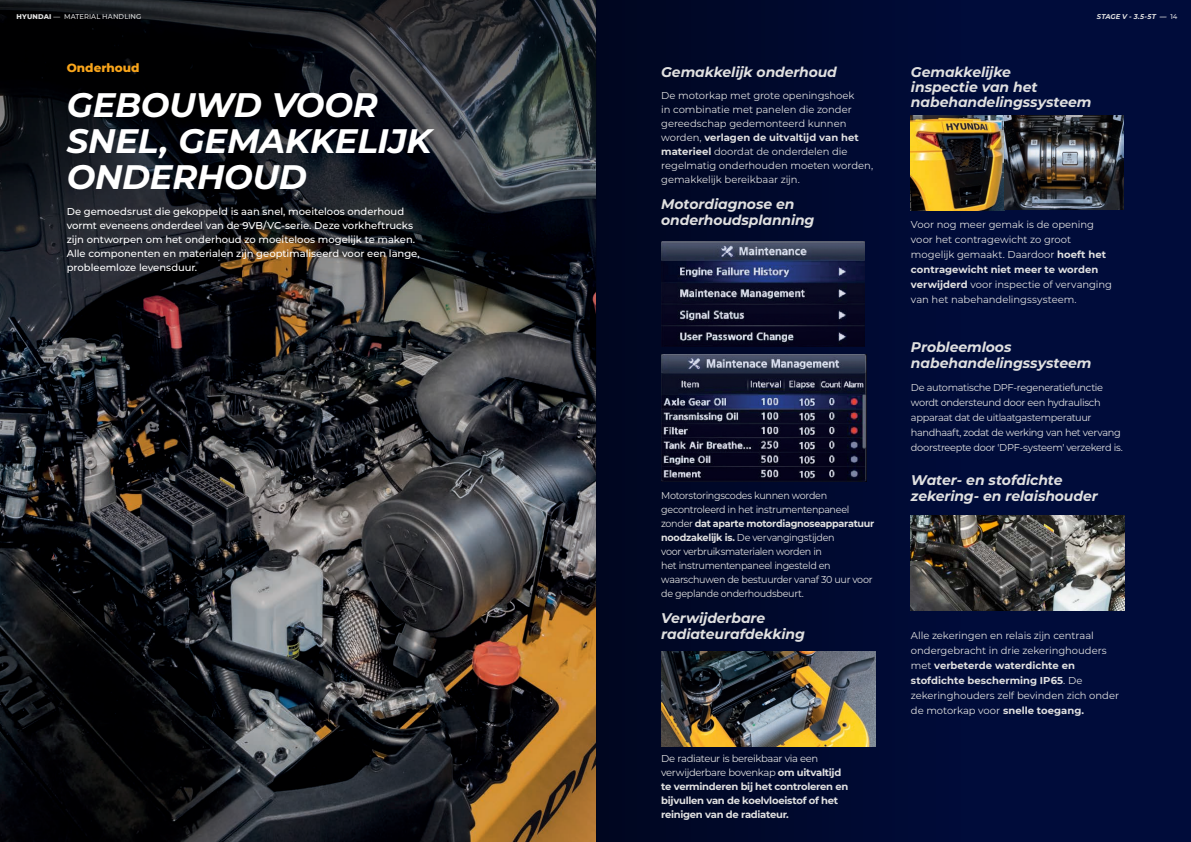
<style>
.page{position:relative;width:1191px;height:842px;background:#fff}
.page>*{position:absolute;margin:0;border:0;box-sizing:border-box;transform-origin:0 0}
.t1{font:italic 700 34px/36px "Montserrat";letter-spacing:-.01em;color:#fff}
.t2{font:italic 700 14px/16px "Montserrat";letter-spacing:-.005em;color:#e0e0e0}
.t3{font:800 12px "Montserrat";color:#f9a51b}
.t4{font:10px/15px "Montserrat";letter-spacing:-.02em;color:#e0e0e0}
.t5{font:10px/14px "Montserrat";letter-spacing:-.02em;color:#e0e0e0;scale:.96 1}
.t6{font:500 10px/14px "Montserrat";color:#fff}
.t7{font:700 10px/14px "Montserrat";letter-spacing:-.03em;color:#e0e0e0}
.본문{font:500 7px "Montserrat";letter-spacing:.015em;color:#e0e0e0}
.본문-2{font:italic 700 7px "Montserrat";letter-spacing:.02em;color:#e0e0e0}
.s1{font-weight:800}
.s2{font-weight:500;font-style:normal}
.s3{font-weight:700}
.s4{font-weight:400}
</style>
<div class="page">
<div style="left:1026px;top:0;width:165px;height:842px;background:#000c3a"></div>
<div style="left:595px;top:0;width:431px;height:842px;background:linear-gradient(to right,#000620,#000d3d)"></div>
<img style="left:0;top:421px;width:595px;height:421px">
<img style="left:661px;top:242px;width:204px;height:105px">
<img style="left:661px;top:354px;width:205px;height:128px">
<img style="left:911px;top:515px;width:213px;height:96px">
<svg style="left:0;top:0;width:595px;height:421px;background:#202226"></svg>
<img style="left:662px;top:651px;width:213px;height:96px">
<img style="left:911px;top:115px;width:212px;height:96px">
<p class="본문" style="left:16px;top:11px;width:127px"><span class="s1">HYUNDAI</span> — MATERIAL HANDLING</p>
<p class="본문-2" style="left:1097px;top:11px;width:82px">STAGE V - 3.5-5T — <span class="s2">14</span></p>
<p class="t3" style="left:67px;top:58px;width:74px">Onderhoud</p>
<p class="t1" style="left:67px;top:85px;width:366px">GEBOUWD VOOR<br>SNEL, GEMAKKELIJK<br>ONDERHOUD</p>
<p class="t6" style="left:67px;top:204px;width:354px">De gemoedsrust die gekoppeld is aan snel, moeiteloos onderhoud vormt eveneens onderdeel van de 9VB/VC-serie. Deze vorkheftrucks zijn ontworpen om het onderhoud zo moeiteloos mogelijk te maken.<br>Alle componenten en materialen zijn geoptimaliseerd voor een lange, probleemloze levensduur.</p>
<p class="t2" style="left:661px;top:63px;width:177px">Gemakkelijk onderhoud</p>
<p class="t4" style="left:661px;top:88px;width:213px;line-height:14px">De motorkap met grote openingshoek<br>in combinatie met panelen die zonder gereedschap gedemonteerd kunnen worden, <span class="s3">verlagen de uitvaltijd van het materieel</span> doordat de onderdelen die regelmatig onderhouden moeten worden, gemakkelijk bereikbaar zijn.</p>
<p class="t2" style="left:661px;top:195px;width:155px">Motordiagnose en onderhoudsplanning</p>
<p class="t5" style="left:661px;top:488px;width:223px">Motorstoringscodes kunnen worden gecontroleerd in het instrumentenpaneel zonder <span class="s3">dat aparte motordiagnoseapparatuur noodzakelijk is.</span> De vervangingstijden<br>voor verbruiksmaterialen worden in<br>het instrumentenpaneel ingesteld en waarschuwen de bestuurder vanaf 30 uur voor de geplande onderhoudsbeurt.</p>
<p class="t2" style="left:661px;top:609px;width:145px">Verwijderbare radiateurafdekking</p>
<p class="t7" style="left:661px;top:751px;width:189px"><span class="s4">De radiateur is bereikbaar via een verwijderbare bovenkap</span> om uitvaltijd te verminderen bij het controleren en bijvullen van de koelvloeistof of het reinigen van de radiateur.</p>
<p class="t2" style="left:911px;top:64px;width:182px;line-height:15px">Gemakkelijke<br>inspectie van het nabehandelingssysteem</p>
<p class="t4" style="left:911px;top:216px;width:203px">Voor nog meer gemak is de opening voor het contragewicht zo groot mogelijk gemaakt. Daardoor <span class="s3">hoeft het contragewicht niet meer te worden verwijderd</span> voor inspectie of vervanging van het nabehandelingssysteem.</p>
<p class="t2" style="left:911px;top:338px;width:182px">Probleemloos nabehandelingssysteem</p>
<p class="t4" style="left:911px;top:379px;width:213px">De automatische DPF-regeneratiefunctie wordt ondersteund door een hydraulisch apparaat dat de uitlaatgastemperatuur handhaaft, zodat de werking van het vervang doorstreepte door 'DPF-systeem' verzekerd is.</p>
<p class="t2" style="left:911px;top:471px;width:188px">Water- en stofdichte zekering- en relaishouder</p>
<p class="t4" style="left:911px;top:628px;width:210px">Alle zekeringen en relais zijn centraal ondergebracht in drie zekeringhouders met <span class="s3">verbeterde waterdichte en stofdichte bescherming IP65</span>. De zekeringhouders zelf bevinden zich onder de motorkap voor <span class="s3">snelle toegang.</span></p>
</div>
